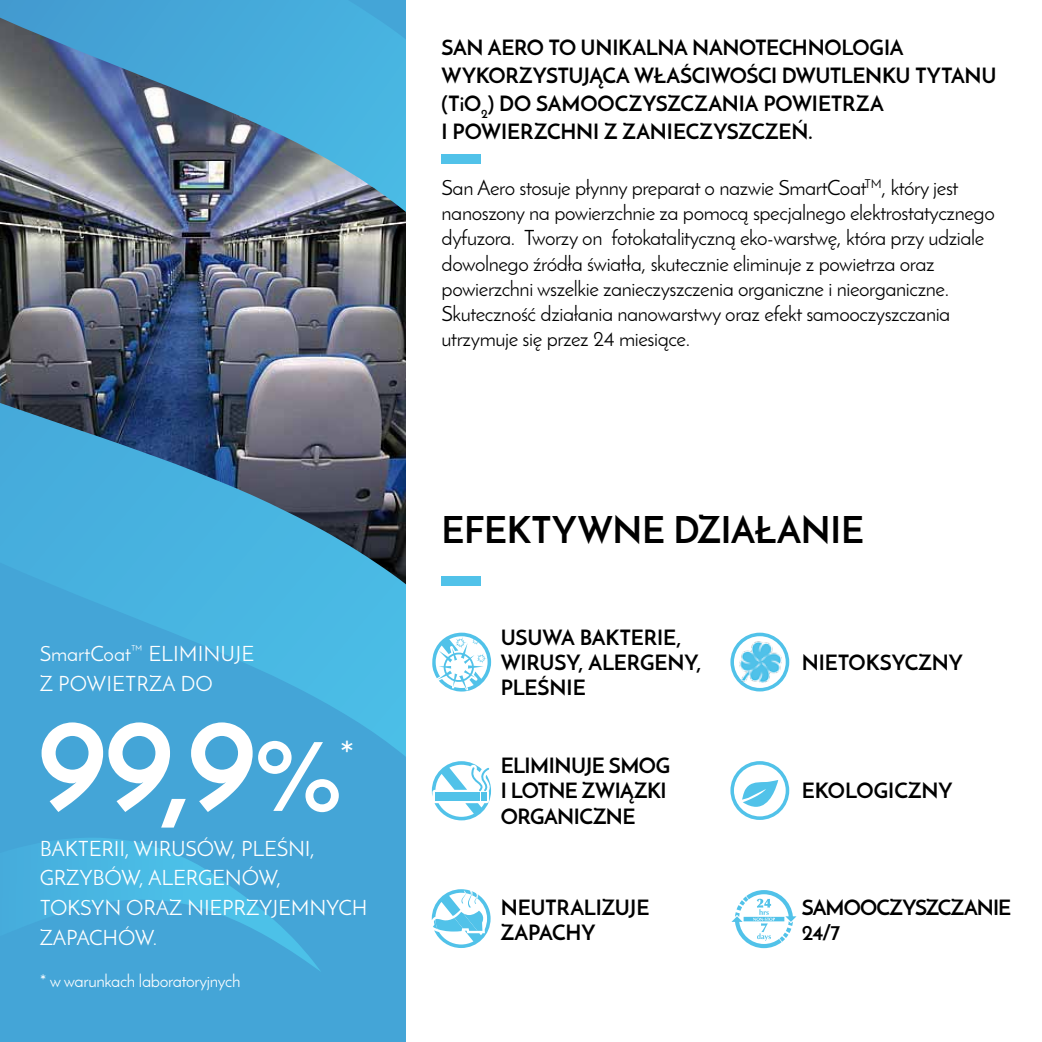
<style>
.page{position:relative;width:1042px;height:1042px;background:#fff}
.page>*{position:absolute;margin:0;border:0;box-sizing:border-box;transform-origin:0 0}
.t1{font:700 136.5px "Josefin Sans";color:#fff}
.t2{font:40.77px "Josefin Sans";color:#fff}
.t3{font:700 36.75px "Josefin Sans";letter-spacing:-.005em;color:#000}
.t4{font:21px/25.2px "Josefin Sans";letter-spacing:-.02em;color:#000}
.t5{font:700 21px/25.2px "Josefin Sans";letter-spacing:-.015em;color:#000}
.t6{font:21px/29.8px "Josefin Sans";color:#fff}
.t7{font:700 21px/25.2px "Josefin Sans";letter-spacing:-.045em;color:#000}
.t8{font:17.5px "Josefin Sans";letter-spacing:-.02em;color:#fff}
.s1{font-weight:400}
</style>
<div class="page">
<img style="left:0;top:0;width:406px;height:403px">
<svg style="left:0;top:403px;width:406px;height:639px;background:#459cc8"></svg>
<svg style="left:0;top:837px;width:321px;height:135px;background:#45abdb"></svg>
<div style="left:441px;top:154px;width:40px;height:10px;background:#51c2e9"></div>
<div style="left:441px;top:576px;width:40px;height:10px;background:#51c2e9"></div>
<svg style="left:432px;top:889px;width:58px;height:59px"></svg>
<svg style="left:731px;top:890px;width:65px;height:58px"></svg>
<svg style="left:730px;top:633px;width:59px;height:58px"></svg>
<svg style="left:432px;top:633px;width:59px;height:58px"></svg>
<img style="left:737px;top:641px;width:46px;height:41px">
<svg style="left:730px;top:761px;width:59px;height:59px"></svg>
<svg style="left:432px;top:761px;width:59px;height:59px"></svg>
<p class="t6" style="left:40px;top:638px;width:177px">SmartCoat™ eliminuje z POWI ETRZA do</p>
<h1 class="t1" style="left:36px;top:677px;width:310px">99,9<span class="s1">%</span></h1>
<h2 class="t2" style="left:339px;top:731px;width:17px">*</h2>
<p class="t6" style="left:40px;top:833px;width:132px">bakterii, wirus</p>
<p class="t6" style="left:197px;top:833px;width:120px">ów, Pleśn i,</p>
<p class="t6" style="left:40px;top:863px;width:122px">grzybów, aler</p>
<p class="t6" style="left:198px;top:863px;width:85px">gen ów,</p>
<p class="t6" style="left:40px;top:892px;width:117px">toksyn oraz</p>
<p class="t6" style="left:187px;top:892px;width:36px">nieprz</p>
<p class="t6" style="left:259px;top:892px;width:94px">yjemnych</p>
<p class="t6" style="left:40px;top:922px;width:14px">zapach</p>
<p class="t6" style="left:118px;top:922px;width:41px">ów.</p>
<p class="t8" style="left:40px;top:970px;width:202px">* w warunkach laboratoryjnych</p>
<p class="t5" style="left:441px;top:34px;width:556px;line-height:28px">SAN AERO TO UNIKALNA NANOTECHNOLOGIA WYKORZYSTUJĄCA WŁAŚCIWOŚCI DWUTLENKU TYTANU (TIO<sub>2</sub>) DO SAMOOCZYSZCZANIA POWIETRZA<br>I POWIERZCHNI Z ZANIECZYSZCZEŃ.</p>
<p class="t4" style="left:441px;top:175px;width:555px">San Aero stosuje płynny preparat o nazwie SmartCoat<sup>TM</sup>, który jest nanoszony na powierzchnie za pomocą specjalnego elektrostatycznego dyfuzora. Tworzy on fotokatalityczną eko-warstwę, która przy udziale dowolnego źródła światła, skutecznie eliminuje z powietrza oraz powierzchni wszelkie zanieczyszczenia organiczne i nieorganiczne.<br>Skuteczność działania nanowarstwy oraz efekt samooczyszczania utrzymuje się przez 24 miesiące.</p>
<h3 class="t3" style="left:441px;top:507px;width:424px">EFEKTYWNE DZIAŁANIE</h3>
<p class="t5" style="left:501px;top:625px;width:203px">USUWA BAKTERIE,<br>WIRUSY, ALERGENY,<br>PLEŚNIE</p>
<p class="t5" style="left:501px;top:753px;width:171px">ELIMINUJE SMOG<br>I LOTNE ZWIĄZKI<br>ORGANICZNE</p>
<p class="t5" style="left:802px;top:650px;width:162px">N IETOKSYCZNY</p>
<p class="t5" style="left:802px;top:778px;width:152px">EKOLOGICZNY</p>
<p class="t5" style="left:501px;top:894px;width:150px">NEUTRALIZUJE<br>ZAPACHY</p>
<p class="t7" style="left:802px;top:894px;width:211px">SAMOOCZYSZCZANIE<br>24/7</p>
</div>
